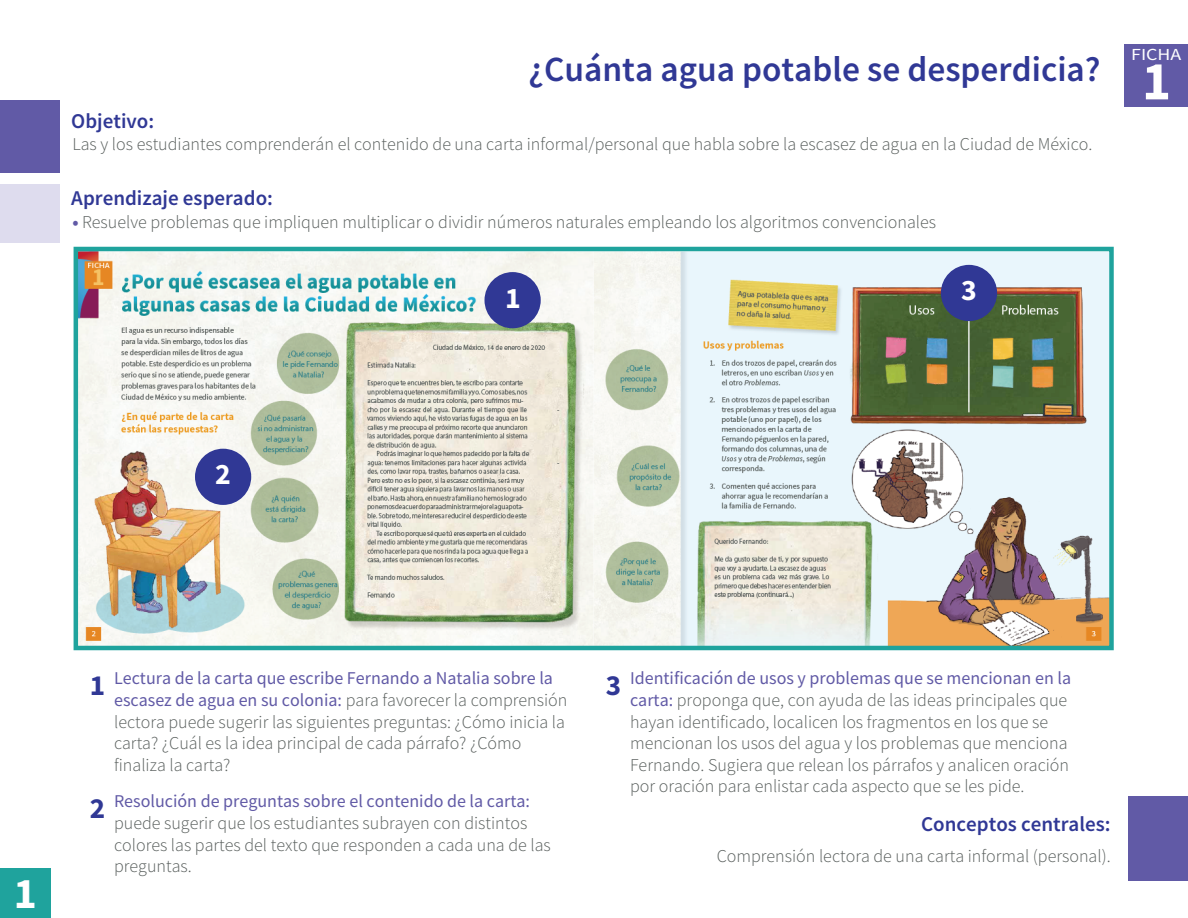
<style>
.page{position:relative;width:1188px;height:918px;background:#fff}
.page>*{position:absolute;margin:0;border:0;box-sizing:border-box;transform-origin:0 0}
.t1{font:700 55.05px "Source Sans Pro";color:#fff}
.t2{font:700 43.65px "Source Sans Pro";color:#fff}
.t3{font:600 35.4px "Source Sans Pro";color:#303895}
.t4{font:700 29.7px "Source Sans Pro";color:#fff}
.t5{font:700 29.1px "Source Sans Pro";color:#303895}
.t6{font:600 21px "Source Sans Pro";color:#303895}
.t7{font:300 18px/21.6px "Source Sans Pro";color:#585e5c}
.t8{font:16.8px "Source Sans Pro";color:#fff;scale:1.18 1}
.s1{font-weight:700;color:#615aa6}
.s2{font-weight:400;color:#615aa6}
.s3{font-weight:700;font-size:29.1px;color:#303895}
</style>
<div class="page">
<img style="left:79px;top:252px;width:1030px;height:393px">
<div style="left:74px;top:247px;width:1040px;height:403px;border:4px solid #1fa39d"></div>
<div style="left:485px;top:272px;width:56px;height:56px;background:#303895;border-radius:50%"></div>
<div style="left:1125px;top:45px;width:63px;height:62px;background:#615aa6"></div>
<div style="left:0;top:868px;width:50px;height:50px;background:#1fa39d"></div>
<div style="left:941px;top:265px;width:56px;height:56px;background:#303895;border-radius:50%"></div>
<div style="left:195px;top:449px;width:56px;height:56px;background:#303895;border-radius:50%"></div>
<div style="left:0;top:100px;width:60px;height:72px;background:#615aa6"></div>
<div style="left:0;top:184px;width:60px;height:59px;background:#dedcee"></div>
<div style="left:1128px;top:796px;width:60px;height:85px;background:#615aa6"></div>
<h3 class="t3" style="left:528px;top:46px;width:574px">¿Cuánta agua potable se desperdicia?</h3>
<p class="t6" style="left:71px;top:107px;width:84px">Objetivo:</p>
<p class="t7" style="left:72px;top:133px;width:1021px">Las y los estudiantes comprenderán el contenido de una carta informal/personal que habla sobre la escasez de agua en la Ciudad de México.</p>
<p class="t6" style="left:71px;top:185px;width:203px">Aprendizaje esperado:</p>
<p class="t7" style="left:72px;top:211px;width:865px"><span class="s1">•</span> Resuelve problemas que impliquen multiplicar o dividir números naturales empleando los algoritmos convencionales</p>
<h3 class="t4" style="left:505px;top:278px;width:17px">1</h3>
<h3 class="t4" style="left:961px;top:270px;width:17px">3</h3>
<p class="t8" style="left:1131px;top:43px;width:44px">FICHA</p>
<h1 class="t1" style="left:1142px;top:44px;width:31px">1</h1>
<h3 class="t4" style="left:215px;top:454px;width:17px">2</h3>
<h2 class="t2" style="left:14px;top:864px;width:25px">1</h2>
<p class="t7" style="left:114px;top:668px;width:455px"><span class="s2">Lectura de la carta que escribe Fernando a Natalia sobre la escasez de agua en su colonia:</span> para favorecer la comprensión lectora puede sugerir las siguientes preguntas: ¿Cómo inicia la carta? ¿Cuál es la idea principal de cada párrafo? ¿Cómo finaliza la carta?</p>
<p class="t7" style="left:114px;top:791px;width:438px;text-indent:-24px"><span class="s3">2</span> <span class="s2">Resolución de preguntas sobre el contenido de la carta: </span>puede sugerir que los estudiantes subrayen con distintos colores las partes del texto que responden a cada una de las preguntas.</p>
<h3 class="t5" style="left:90px;top:665px;width:17px">1</h3>
<p class="t7" style="left:630px;top:668px;width:443px;text-indent:-24px"><span class="s3">3</span> <span class="s2">Identificación de usos y problemas que se mencionan en la carta:</span> proponga que, con ayuda de las ideas principales que hayan identificado, localicen los fragmentos en los que se mencionan los usos del agua y los problemas que menciona Fernando. Sugiera que relean los párrafos y analicen oración por oración para enlistar cada aspecto que se les pide.</p>
<p class="t6" style="left:921px;top:811px;width:191px">Conceptos centrales:</p>
<p class="t7" style="left:717px;top:845px;width:395px">Comprensión lectora de una carta informal (personal).</p>
</div>
